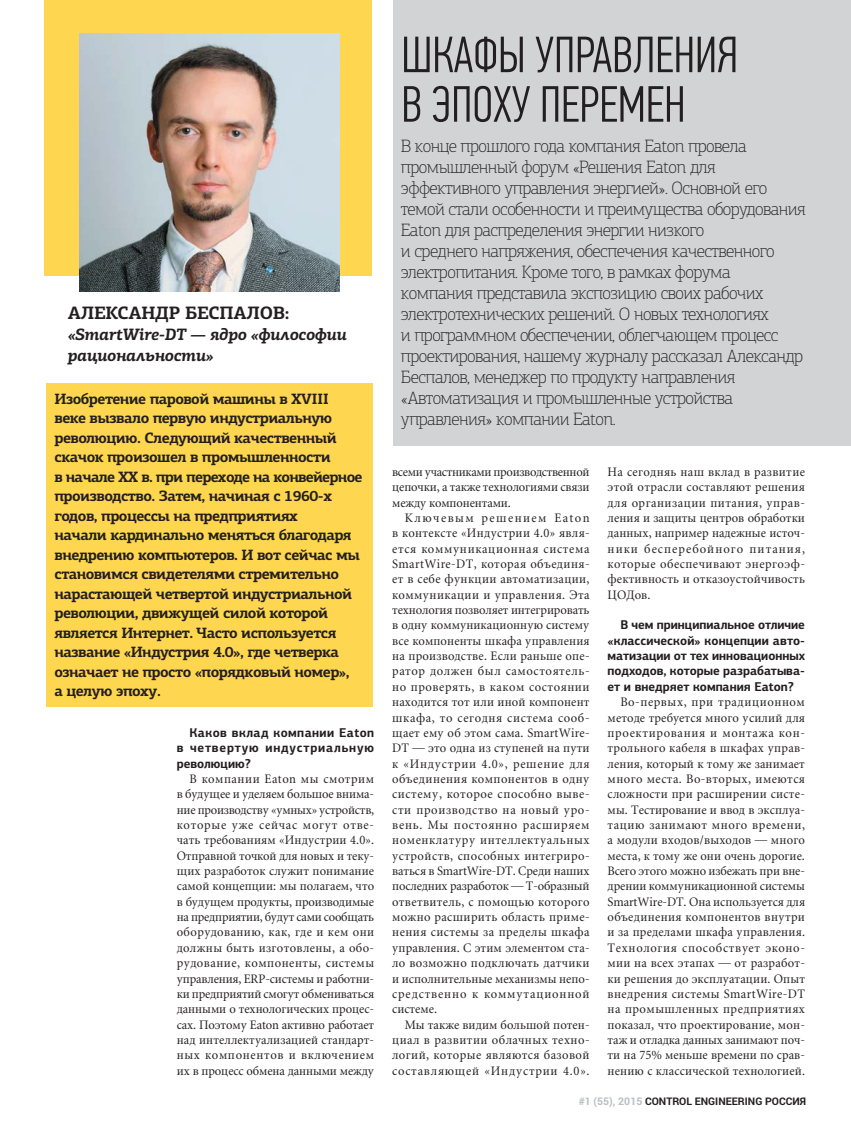
<style>
.page{position:relative;width:851px;height:1136px;background:#fff}
.page>*{position:absolute;margin:0;border:0;box-sizing:border-box;transform-origin:0 0}
.t1{font:300 51px/49.5px "PF Din Text Comp Pro";color:#231f20}
.t2{font:100 18px/21px "PF Agora Slab Pro";letter-spacing:-.03em;color:#231f20}
.t3{font:700 18px "PF Agora Slab Pro";letter-spacing:-.015em;color:#231f20}
.t4{font:italic 700 16.5px/21px "PF Agora Slab Pro";letter-spacing:-.025em;color:#231f20}
.t5{font:700 15px/19.5px "PF Agora Slab Pro";letter-spacing:-.035em;color:#231f20}
.t6{font:12.75px/15.3px "Miniature";letter-spacing:.01em;color:#231f20;text-align:justify;scale:.96 1}
.t7{font:700 12.75px/15.3px "PF Agora Sans Pro";color:#231f20;text-align:justify;scale:.96 1}
.t8{font:700 10.5px "Roboto";color:#231f20}
.s1{color:#bbbdc0}
</style>
<div class="page">
<div style="left:45px;top:0;width:327px;height:307px;background:#ffd64f"></div>
<div style="left:0;top:276px;width:374px;height:108px;background:#fff"></div>
<div style="left:393px;top:0;width:457px;height:445px;background:#d1d3d4"></div>
<img style="left:80px;top:33px;width:259px;height:258px">
<div style="left:46px;top:383px;width:326px;height:323px;background:#ffd64f"></div>
<h2 class="t3" style="left:68px;top:302px;width:223px">АЛЕКСАНДР БЕСПАЛОВ:</h2>
<p class="t4" style="left:68px;top:323px;width:281px">«SmartWire-DT — ядро «философии рациональности»</p>
<p class="t5" style="left:54px;top:389px;width:309px">Изобретение паровой машины в XVIII веке вызвало первую индустриальную революцию. Следующий качественный скачок произошел в промышленности<br>в начале XX в. при переходе на конвейерное производство. Затем, начиная с 1960-х годов, процессы на предприятиях<br>начали кардинально меняться благодаря внедрению компьютеров. И вот сейчас мы становимся свидетелями стремительно нарастающей четвертой индустриальной революции, движущей силой которой является Интернет. Часто используется название «Индустрия 4.0», где четверка означает не просто «порядковый номер»,<br>а целую эпоху.</p>
<p class="t7" style="left:177px;top:724px;width:207px;text-indent:13px">Каков вклад компании Eaton в четвертую индустриальную революцию?</p>
<p class="t6" style="left:177px;top:772px;width:207px;text-indent:13px">В компании Eaton мы смотрим в будущее и уделяем большое внима&shy;ние производству «умных» устройств, которые уже сейчас могут отве&shy;чать требованиям «Индустрии 4.0».<br>Отправной точкой для новых и теку&shy;щих разработок служит понимание самой концепции: мы полагаем, что в будущем продукты, производимые на предприятии, будут сами сообщать оборудованию, как, где и кем они должны быть изготовлены, а обо&shy;рудование, компоненты, системы управления, ERP-системы и работни&shy;ки предприятий смогут обмениваться данными о технологических процес&shy;сах. Поэтому Eaton активно работает над интеллектуализацией стандарт&shy;ных компонентов и включением их в процесс обмена данными между</p>
<h1 class="t1" style="left:401px;top:30px;width:338px">ШКАФЫ УПРАВЛЕНИЯ<br>В ЭПОХУ ПЕРЕМЕН</h1>
<p class="t2" style="left:401px;top:135px;width:406px">В конце прошлого года компания Eaton провела промышленный форум «Решения Eaton для эффективного управления энергией». Основной его темой стали особенности и преимущества оборудования Eaton для распределения энергии низкого<br>и среднего напряжения, обеспечения качественного электропитания. Кроме того, в рамках форума компания представила экспозицию своих рабочих электротехнических решений. О новых технологиях<br>и программном обеспечении, облегчающем процесс проектирования, нашему журналу рассказал Александр Беспалов, менеджер по продукту направления «Автоматизация и промышленные устройства управления» компании Eaton.</p>
<p class="t6" style="left:392px;top:465px;width:207px">всеми участниками производственной цепочки, а также технологиями связи между компонентами.</p>
<p class="t6" style="left:392px;top:511px;width:207px;text-indent:13px">Ключевым решением Eaton в контексте «Индустрии 4.0» явля&shy;ется коммуникационная система SmartWire-DT, которая объединя&shy;ет в себе функции автоматизации, коммуникации и управления. Эта технология позволяет интегрировать в одну коммуникационную систему все компоненты шкафа управления на производстве. Если раньше опе&shy;ратор должен был самостоятель&shy;но проверять, в каком состоянии находится тот или иной компонент шкафа, то сегодня система сооб&shy;щает ему об этом сама. SmartWire-DT — это одна из ступеней на пути к «Индустрии 4.0», решение для объединения компонентов в одну систему, которое способно выве&shy;сти производство на новый уро&shy;вень. Мы постоянно расширяем номенклатуру интеллектуальных устройств, способных интегриро&shy;ваться в SmartWire-DT. Среди наших последних разработок — T-образный ответвитель, с помощью которого можно расширить область приме&shy;нения системы за пределы шкафа управления. С этим элементом ста&shy;ло возможно подключать датчики и исполнительные механизмы непо&shy;средственно к коммутационной системе.</p>
<p class="t6" style="left:392px;top:1018px;width:207px;text-indent:13px">Мы также видим большой потен&shy;циал в развитии облачных техно&shy;логий, которые являются базовой составляющей «Индустрии 4.0».</p>
<p class="t6" style="left:607px;top:465px;width:207px">На сегодняь наш вклад в развитие этой отрасли составляют решения для организации питания, управ&shy;ления и защиты центров обработки данных, например надежные источ&shy;ники бесперебойного питания, которые обеспечивают энергоэф&shy;фективность и отказоустойчивость ЦОДов.</p>
<p class="t7" style="left:607px;top:617px;width:207px;text-indent:13px">В чем принципиальное отличие «классической» концепции авто&shy;матизации от тех инновационных подходов, которые разрабатыва&shy;ет и внедряет компания Eaton?</p>
<p class="t6" style="left:607px;top:695px;width:207px;text-indent:13px">Во-первых, при традиционном методе требуется много усилий для проектирования и монтажа кон&shy;трольного кабеля в шкафах управ&shy;ления, который к тому же занимает много места. Во-вторых, имеются сложности при расширении систе&shy;мы. Тестирование и ввод в эксплуа&shy;тацию занимают много времени, а модули входов/выходов — много места, к тому же они очень дорогие.<br>Всего этого можно избежать при вне&shy;дрении коммуникационной системы SmartWire-DT. Она используется для объединения компонентов внутри и за пределами шкафа управления.<br>Технология способствует эконо&shy;мии на всех этапах — от разработ&shy;ки решения до эксплуатации. Опыт внедрения системы SmartWire-DT на промышленных предприятиях показал, что проектирование, мон&shy;таж и отладка данных занимают поч&shy;ти на 75% меньше времени по срав&shy;нению с классической технологией.</p>
<p class="t8" style="left:578px;top:1093px;width:229px"><span class="s1">#1 (55), 2015</span> CONTROL ENGINEERING РОССИЯ</p>
</div>
